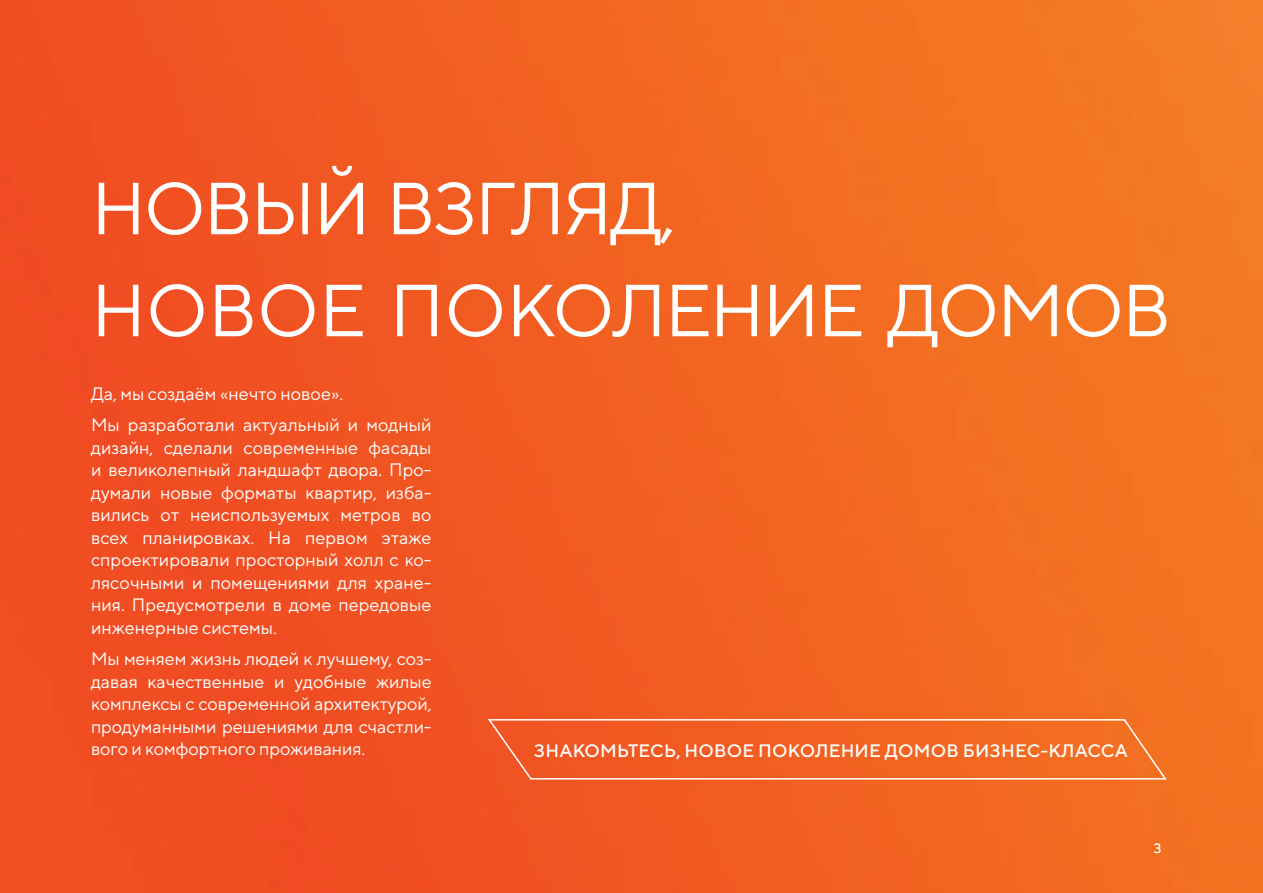
<style>
.page{position:relative;width:1263px;height:893px;background:#fff}
.page>*{position:absolute;margin:0;border:0;box-sizing:border-box;transform-origin:0 0}
.t1{font:73.5px/102px "TT Norms";letter-spacing:-.03em;color:#fff}
.t2{font:18px/22.5px "TT Norms";color:#fff;text-align:justify}
.t3{font:500 18px "TT Norms";letter-spacing:.01em;color:#fff}
.t4{font:13.5px "TT Norms";color:#fff}
</style>
<div class="page">
<img style="left:0;top:0;width:1263px;height:893px">
<svg style="left:487px;top:718px;width:681px;height:62px;background:#f2692c"></svg>
<h1 class="t1" style="left:91px;top:156px;width:1081px">НОВЫЙ ВЗГЛЯД,<br>НОВОЕ ПОКОЛЕНИЕ ДОМОВ</h1>
<p class="t2" style="left:91px;top:377px;width:342px;line-height:31.5px">Да, мы создаём «нечто новое».<br>Мы разработали актуальный и модный</p>
<p class="t2" style="left:91px;top:436px;width:342px">дизайн, сделали современные фасады и великолепный ландшафт двора. Про&shy;думали новые форматы квартир, изба&shy;вились от неиспользуемых метров во всех планировках. На первом этаже спроектировали просторный холл с ко&shy;лясочными и помещениями для хране&shy;ния. Предусмотрели в доме передовые инженерные системы.</p>
<p class="t2" style="left:91px;top:647px;width:342px">Мы меняем жизнь людей к лучшему, соз&shy;давая качественные и удобные жилые комплексы c современной архитектурой, продуманными решениями для счастли&shy;вого и комфортного проживания.</p>
<p class="t3" style="left:534px;top:739px;width:595px">ЗНАКОМЬТЕСЬ, НОВОЕ ПОКОЛЕНИЕ ДОМОВ БИЗНЕС-КЛАССА</p>
<p class="t4" style="left:1154px;top:840px;width:9px">3</p>
</div>
